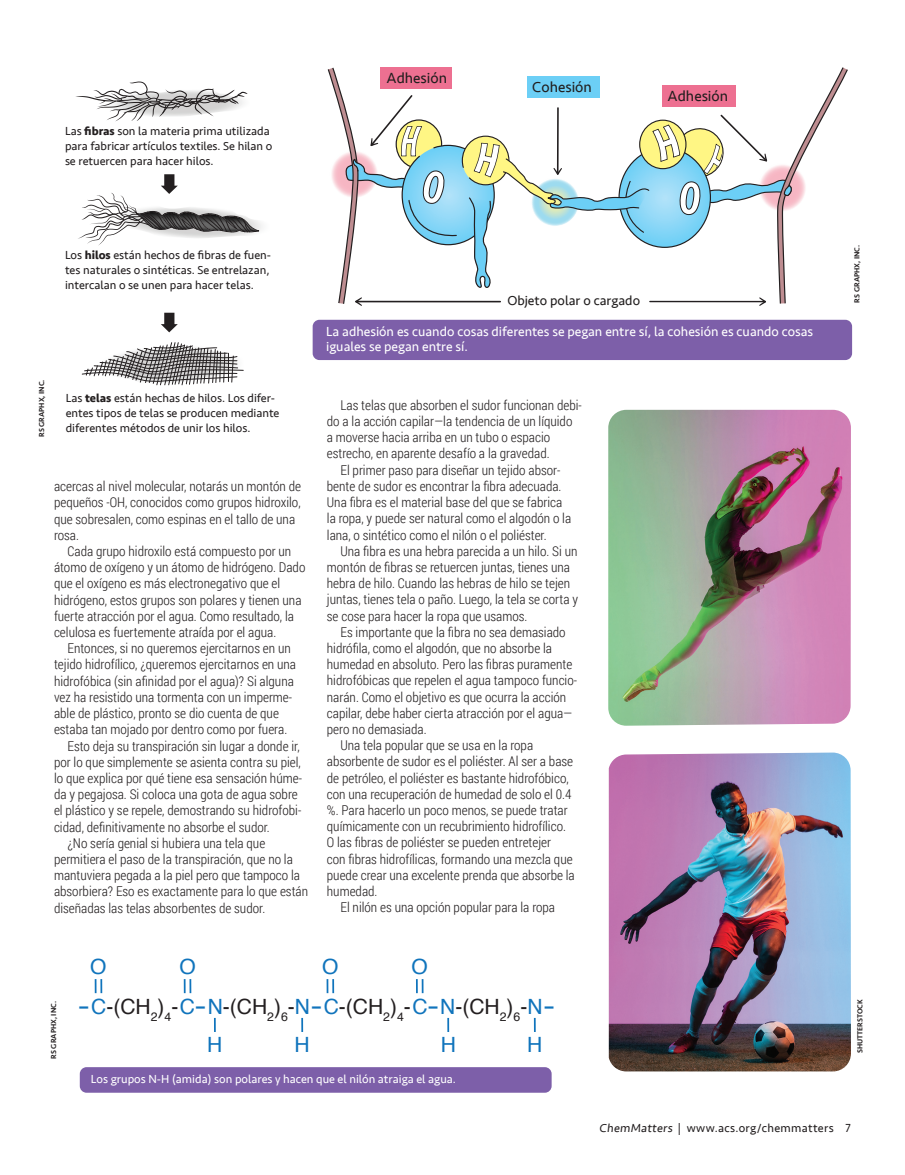
<style>
.page{position:relative;width:905px;height:1175px;background:#fff}
.page>*{position:absolute;margin:0;border:0;box-sizing:border-box;transform-origin:0 0}
.t1{font:21px "Helvetica";color:#231f20}
.t2{font:21px "Helvetica";color:#1074bc}
.t3{font:15.15px "Seravek";color:#211e1e}
.t4{font:13.65px "Seravek";color:#211e1e}
.t5{font:300 13.5px/16.2px "Roboto Condensed";color:#231f20}
.t6{font:13.5px/15px "Seravek";color:#fff}
.t7{font:12px/15px "Seravek";color:#231f20}
.t8{font:12px "Seravek";color:#fff}
.t9{font:12px "Seravek";letter-spacing:.025em;color:#231f20}
.t10{font:500 8.25px/9.6px "Avenir Next Condensed";color:#211e1e;text-align:center}
.t11{font:500 7.5px "Seravek";color:#231f20}
.s1{font-weight:700}
.s2{font-size:27.3px;color:#1074bc}
.s3{color:#1074bc}
</style>
<div class="page">
<div style="left:312px;top:320px;width:540px;height:40px;background:#7d5fa9;border-radius:7px"></div>
<svg style="left:95px;top:979px;width:7px;height:14px"></svg>
<svg style="left:214px;top:1018px;width:2px;height:14px"></svg>
<svg style="left:184px;top:979px;width:7px;height:14px"></svg>
<svg style="left:301px;top:1018px;width:2px;height:14px"></svg>
<svg style="left:447px;top:1018px;width:2px;height:14px"></svg>
<svg style="left:534px;top:1018px;width:1px;height:14px"></svg>
<svg style="left:326px;top:979px;width:8px;height:14px"></svg>
<svg style="left:416px;top:979px;width:7px;height:14px"></svg>
<svg style="left:327px;top:67px;width:521px;height:239px"></svg>
<div style="left:380px;top:68px;width:72px;height:21px;background:#ed7091"></div>
<div style="left:661px;top:85px;width:74px;height:22px;background:#ed7091"></div>
<div style="left:527px;top:76px;width:72px;height:22px;background:#6ccff6"></div>
<img style="left:608px;top:410px;width:243px;height:315px">
<img style="left:608px;top:752px;width:243px;height:319px">
<div style="left:80px;top:1067px;width:471px;height:25px;background:#7d5fa9;border-radius:7px"></div>
<svg style="left:75px;top:81px;width:173px;height:40px"></svg>
<svg style="left:78px;top:174px;width:184px;height:72px"></svg>
<svg style="left:81px;top:342px;width:163px;height:44px"></svg>
<svg style="left:161px;top:313px;width:17px;height:19px"></svg>
<p class="t10" style="left:68px;top:124px;width:205px"><span class="s1">Fibres</span> are the raw material used to make textile items. They are spun</p>
<p class="t7" style="left:65px;top:123px;width:209px">Las <span class="s1">fibras</span> son la materia prima utilizada para fabricar artículos textiles. Se hilan o se retuercen para hacer hilos.</p>
<p class="t10" style="left:67px;top:147px;width:205px"><span class="s1">Fibres</span> are the raw material used to make textile items. They are spun or twisted together to make yarns.</p>
<p class="t3" style="left:386px;top:66px;width:62px">Adhesión</p>
<p class="t3" style="left:532px;top:75px;width:61px">Cohesión</p>
<p class="t3" style="left:667px;top:84px;width:62px">Adhesión</p>
<p class="t10" style="left:69px;top:249px;width:201px"><span class="s1">Yarns</span> are made from fibres from either natural or synthetic sources.</p>
<p class="t7" style="left:65px;top:247px;width:208px">Los <span class="s1">hilos</span> están hechos de fibras de fuen&shy;tes naturales o sintéticas. Se entrelazan, intercalan o se unen para hacer telas.</p>
<p class="t11" style="left:37px;top:437px;width:59px;rotate:-90deg">RS GRAPHX, INC.</p>
<p class="t10" style="left:70px;top:391px;width:201px"><span class="s1">Fabrics</span> are made from yarns. Different fabric types are produced by</p>
<p class="t7" style="left:66px;top:391px;width:215px">Las <span class="s1">telas</span> están hechas de hilos. Los difer&shy;entes tipos de telas se producen mediante diferentes métodos de unir los hilos.</p>
<p class="t5" style="left:54px;top:478px;width:248px">acercas al nivel molecular, notarás un montón de pequeños -OH, conocidos como grupos hidroxilo, que sobresalen, como espinas en el tallo de una rosa.</p>
<p class="t5" style="left:54px;top:542px;width:253px;text-indent:14px">Cada grupo hidroxilo está compuesto por un átomo de oxígeno y un átomo de hidrógeno. Dado que el oxígeno es más electronegativo que el hidrógeno, estos grupos son polares y tienen una fuerte atracción por el agua. Como resultado, la celulosa es fuertemente atraída por el agua.</p>
<p class="t5" style="left:68px;top:640px;width:225px">Entonces, si no queremos ejercitarnos en un</p>
<p class="t5" style="left:54px;top:656px;width:243px">tejido hidrofílico, ¿queremos ejercitarnos en una</p>
<p class="t5" style="left:54px;top:672px;width:241px">hidrofóbica (sin afinidad por el agua)? Si alguna</p>
<p class="t5" style="left:54px;top:688px;width:240px">vez ha resistido una tormenta con un imperme-</p>
<p class="t5" style="left:54px;top:704px;width:226px">able de plástico, pronto se dio cuenta de que</p>
<p class="t5" style="left:54px;top:721px;width:235px">estaba tan mojado por dentro como por fuera.</p>
<p class="t5" style="left:68px;top:737px;width:234px">Esto deja su transpiración sin lugar a donde ir,</p>
<p class="t5" style="left:54px;top:753px;width:248px">por lo que simplemente se asienta contra su piel,</p>
<p class="t5" style="left:54px;top:769px;width:249px">lo que explica por qué tiene esa sensación húme-</p>
<p class="t5" style="left:54px;top:785px;width:245px">da y pegajosa. Si coloca una gota de agua sobre</p>
<p class="t5" style="left:54px;top:802px;width:249px">el plástico y se repele, demostrando su hidrofobi-</p>
<p class="t5" style="left:54px;top:818px;width:217px">cidad, definitivamente no absorbe el sudor.</p>
<p class="t5" style="left:68px;top:834px;width:199px">¿No sería genial si hubiera una tela que</p>
<p class="t5" style="left:54px;top:850px;width:240px">permitiera el paso de la transpiración, que no la</p>
<p class="t5" style="left:54px;top:866px;width:247px">mantuviera pegada a la piel pero que tampoco la</p>
<p class="t5" style="left:54px;top:883px;width:255px">absorbiera? Eso es exactamente para lo que están</p>
<p class="t5" style="left:54px;top:899px;width:213px">diseñadas las telas absorbentes de sudor.</p>
<p class="t4" style="left:507px;top:290px;width:134px">Objeto polar o cargado</p>
<p class="t6" style="left:326px;top:324px;width:488px">La adhesión es cuando cosas diferentes se pegan entre sí, la cohesión es cuando cosas iguales se pegan entre sí.</p>
<p class="t5" style="left:340px;top:396px;width:243px">Las telas que absorben el sudor funcionan debi-</p>
<p class="t5" style="left:327px;top:413px;width:247px">do a la acción capilar—la tendencia de un líquido</p>
<p class="t5" style="left:327px;top:429px;width:225px">a moverse hacia arriba en un tubo o espacio</p>
<p class="t5" style="left:327px;top:445px;width:224px">estrecho, en aparente desafío a la gravedad.</p>
<p class="t5" style="left:340px;top:461px;width:221px">El primer paso para diseñar un tejido absor-</p>
<p class="t5" style="left:327px;top:477px;width:236px">bente de sudor es encontrar la fibra adecuada.</p>
<p class="t5" style="left:327px;top:494px;width:237px">Una fibra es el material base del que se fabrica</p>
<p class="t5" style="left:327px;top:510px;width:246px">la ropa, y puede ser natural como el algodón o la</p>
<p class="t5" style="left:327px;top:526px;width:221px">lana, o sintético como el nilón o el poliéster.</p>
<p class="t5" style="left:340px;top:542px;width:238px">Una fibra es una hebra parecida a un hilo. Si un</p>
<p class="t5" style="left:327px;top:558px;width:245px">montón de fibras se retuercen juntas, tienes una</p>
<p class="t5" style="left:327px;top:575px;width:245px">hebra de hilo. Cuando las hebras de hilo se tejen</p>
<p class="t5" style="left:327px;top:591px;width:253px">juntas, tienes tela o paño. Luego, la tela se corta y</p>
<p class="t5" style="left:327px;top:607px;width:202px">se cose para hacer la ropa que usamos.</p>
<p class="t5" style="left:340px;top:623px;width:227px">Es importante que la fibra no sea demasiado</p>
<p class="t5" style="left:327px;top:639px;width:227px">hidrófila, como el algodón, que no absorbe la</p>
<p class="t5" style="left:327px;top:656px;width:247px">humedad en absoluto. Pero las fibras puramente</p>
<p class="t5" style="left:327px;top:672px;width:252px">hidrofóbicas que repelen el agua tampoco funcio-</p>
<p class="t5" style="left:327px;top:688px;width:241px">narán. Como el objetivo es que ocurra la acción</p>
<p class="t5" style="left:327px;top:704px;width:247px">capilar, debe haber cierta atracción por el agua—</p>
<p class="t5" style="left:327px;top:720px;width:101px">pero no demasiada.</p>
<p class="t5" style="left:340px;top:737px;width:194px">Una tela popular que se usa en la ropa</p>
<p class="t5" style="left:327px;top:753px;width:248px">absorbente de sudor es el poliéster. Al ser a base</p>
<p class="t5" style="left:327px;top:769px;width:243px">de petróleo, el poliéster es bastante hidrofóbico,</p>
<p class="t5" style="left:327px;top:785px;width:246px">con una recuperación de humedad de solo el 0.4</p>
<p class="t5" style="left:327px;top:801px;width:242px">%. Para hacerlo un poco menos, se puede tratar</p>
<p class="t5" style="left:327px;top:818px;width:240px">químicamente con un recubrimiento hidrofílico.</p>
<p class="t5" style="left:327px;top:834px;width:226px">O las fibras de poliéster se pueden entretejer</p>
<p class="t5" style="left:327px;top:850px;width:247px">con fibras hidrofílicas, formando una mezcla que</p>
<p class="t5" style="left:327px;top:866px;width:249px">puede crear una excelente prenda que absorbe la</p>
<p class="t5" style="left:327px;top:882px;width:52px">humedad.</p>
<p class="t5" style="left:340px;top:899px;width:216px">El nilón es una opción popular para la ropa</p>
<p class="t11" style="left:49px;top:1058px;width:59px;rotate:-90deg">RS GRAPHX, INC.</p>
<h1 class="t2" style="left:322px;top:950px;width:18px">O</h1>
<h1 class="t2" style="left:411px;top:950px;width:18px">O</h1>
<h1 class="t1" style="left:80px;top:990px;width:475px"><span class="s2">–</span> <span class="s3">C</span>-(CH<sub>2</sub>)<sub>4</sub>-<span class="s3">C</span><span class="s2">–</span> <span class="s3">N</span>-(CH<sub>2</sub>)<sub>6</sub>-<span class="s3">N</span><span class="s2">–</span> <span class="s3">C</span>-(CH<sub>2</sub>)<sub>4</sub>-<span class="s3">C</span><span class="s2">–</span> <span class="s3">N</span>-(CH<sub>2</sub>)<sub>6</sub>-<span class="s3">N</span><span class="s2">–</span></h1>
<h1 class="t2" style="left:90px;top:950px;width:18px">O</h1>
<h1 class="t2" style="left:179px;top:950px;width:18px">O</h1>
<h1 class="t2" style="left:207px;top:1028px;width:17px">H</h1>
<h1 class="t2" style="left:294px;top:1028px;width:17px">H</h1>
<h1 class="t2" style="left:440px;top:1028px;width:17px">H</h1>
<h1 class="t2" style="left:527px;top:1028px;width:17px">H</h1>
<p class="t8" style="left:91px;top:1070px;width:366px">Los grupos N-H (amida) son polares y hacen que el nilón atraiga el agua.</p>
<p class="t11" style="left:852px;top:302px;width:59px;rotate:-90deg">RS GRAPHX, INC.</p>
<p class="t11" style="left:855px;top:1053px;width:55px;rotate:-90deg">SHUTTERSTOCK</p>
<p class="t9" style="left:599px;top:1118px;width:253px">ChemMatters | www.acs.org/chemmatters 7</p>
</div>
